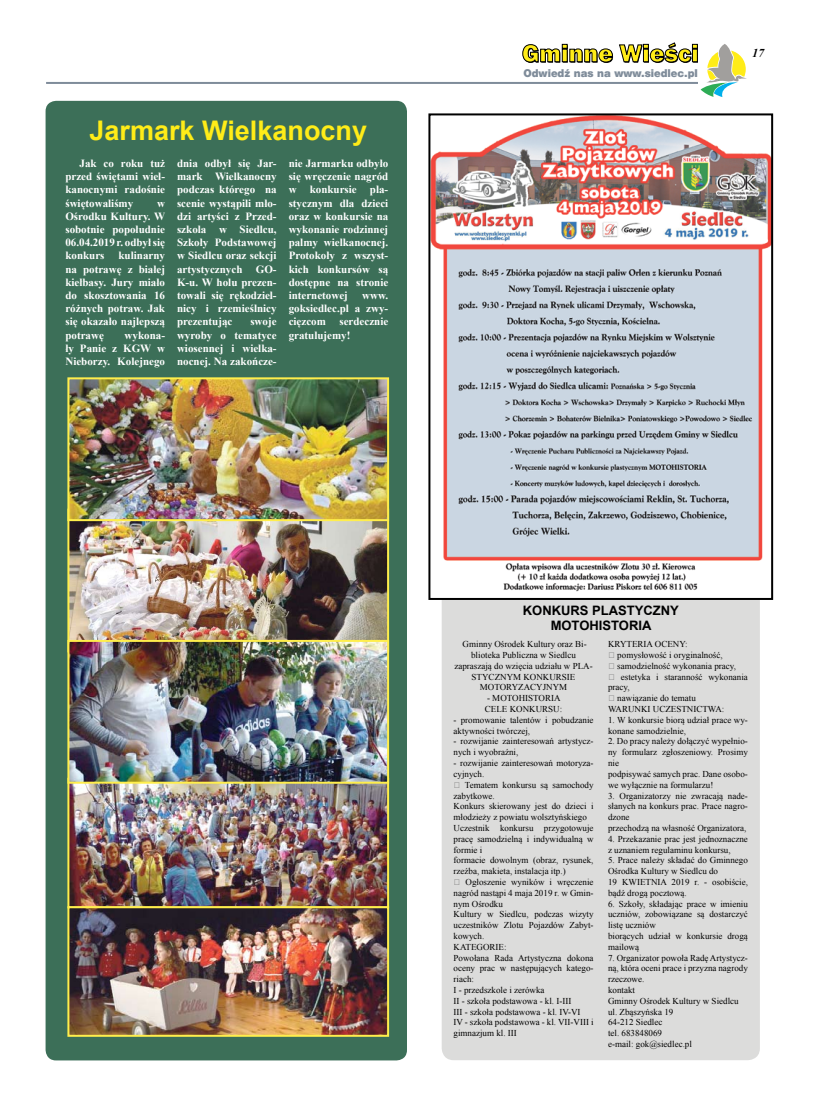
<style>
.page{position:relative;width:820px;height:1106px;background:#fff}
.page>*{position:absolute;margin:0;border:0;box-sizing:border-box;transform-origin:0 0}
.t1{font:700 27px "Arial";color:#ffec18}
.t2{font:700 13px/15.6px "Arial";color:#000;text-align:center}
.t3{font:italic 700 12px "Times New Roman";color:#000}
.t4{font:700 11px/13.2px "Times New Roman";color:#fff;text-align:justify}
.t5{font:10px "Swis 721 Blk 2 EU";color:#7f8c9a}
.t6{font:9px/10.8px "Times New Roman";color:#000}
</style>
<div class="page">
<svg style="left:522px;top:43px;width:224px;height:54px"></svg>
<hr style="left:46px;top:82px;width:651px;height:2px;background:#7f8c9a">
<div style="left:44px;top:99px;width:364px;height:962px;background:#3c6f58;border-radius:12px"></div>
<div style="left:43px;top:98px;width:367px;height:965px;border:3px solid #fff;border-radius:12px"></div>
<img style="left:70px;top:783px;width:316px;height:250px">
<div style="left:67px;top:777px;width:322px;height:131px;border:2px solid #ffee4c"></div>
<div style="left:67px;top:906px;width:322px;height:130px;border:2px solid #ffee4c"></div>
<img style="left:70px;top:521px;width:316px;height:119px">
<img style="left:70px;top:380px;width:316px;height:138px">
<div style="left:67px;top:377px;width:322px;height:144px;border:2px solid #ffee4c"></div>
<img style="left:70px;top:643px;width:316px;height:137px">
<div style="left:67px;top:640px;width:322px;height:143px;border:2px solid #ffee4c"></div>
<div style="left:441px;top:583px;width:318px;height:477px;background:#dcdcdb;border-radius:12px"></div>
<img style="left:431px;top:116px;width:338px;height:481px">
<div style="left:428px;top:113px;width:344px;height:487px;border:2px solid #000"></div>
<h1 class="t1" style="left:89px;top:112px;width:279px">Jarmark Wielkanocny</h1>
<p class="t4" style="left:65px;top:156px;width:101px;text-indent:14px">Jak co roku tuż przed świętami wiel&shy;kanocnymi radośnie świętowaliśmy</p>
<p class="t4" style="left:65px;top:196px;width:101px;text-indent:92px">w Ośrodku Kultury. W sobotnie popołudnie 06.04.2019 r. odbył się konkurs</p>
<p class="t4" style="left:65px;top:249px;width:101px;text-indent:53px">kulinarny na potrawę z białej kiełbasy. Jury miało do skosztowania 16 różnych potraw. Jak się okazało najlepszą potrawę</p>
<p class="t4" style="left:65px;top:328px;width:101px;text-indent:59px">wykona&shy;ły Panie z KGW w Nieborzy. Kolejnego</p>
<p class="t4" style="left:177px;top:156px;width:101px">dnia odbył się Jar&shy;mark Wielkanocny podczas którego na scenie wystąpili mło&shy;dzi artyści z Przed&shy;szkola w Siedlcu, Szkoły Podstawowej w Siedlcu oraz sekcji artystycznych GO-K-u. W holu prezen&shy;towali się rękodziel&shy;nicy i rzemieślnicy prezentując</p>
<p class="t4" style="left:177px;top:315px;width:101px;text-indent:73px">swoje wyroby o tematyce wiosennej i wielka&shy;nocnej. Na zakończe-</p>
<p class="t4" style="left:288px;top:156px;width:101px">nie Jarmarku odbyło się wręczenie nagród w konkursie pla&shy;stycznym dla dzieci oraz w konkursie na wykonanie rodzinnej palmy wielkanocnej.<br>Protokoły z wszyst&shy;kich konkursów są dostępne na stronie internetowej</p>
<p class="t4" style="left:288px;top:288px;width:101px;text-indent:74px">www. goksiedlec.pl a zwy&shy;cięzcom serdecznie gratulujemy!</p>
<p class="t5" style="left:523px;top:66px;width:176px">Odwiedź nas na www.siedlec.pl</p>
<h3 class="t3" style="left:751px;top:45px;width:13px">17</h3>
<h2 class="t2" style="left:522px;top:602px;width:157px">KONKURS PLASTYCZNY<br>MOTOHISTORIA</h2>
<p class="t6" style="left:454px;top:638px;width:140px;text-align:center">Gminny Ośrodek Kultury oraz Bi&shy;blioteka Publiczna w Siedlcu zapraszają do wzięcia udziału w PLA-<br>STYCZNYM KONKURSIE<br>MOTORYZACYJNYM</p>
<p class="t6" style="left:484px;top:692px;width:79px">- MOTOHISTORIA<br>CELE KONKURSU:</p>
<p class="t6" style="left:453px;top:714px;width:141px">- promowanie talentów i pobudzanie aktywności twórczej,</p>
<p class="t6" style="left:453px;top:736px;width:141px">- rozwijanie zainteresowań artystycz&shy;nych i wyobraźni,</p>
<p class="t6" style="left:453px;top:757px;width:141px">- rozwijanie zainteresowań motoryza&shy;cyjnych.</p>
<p class="t6" style="left:453px;top:779px;width:141px;text-indent:11px">Tematem konkursu są samochody zabytkowe.<br>Konkurs skierowany jest do dzieci i młodzieży z powiatu wolsztyńskiego<br>Uczestnik konkursu przygotowuje pracę samodzielną i indywidualną w formie i<br>formacie dowolnym (obraz, rysunek, rzeźba, makieta, instalacja itp.)</p>
<p class="t6" style="left:453px;top:876px;width:141px;text-indent:12px">Ogłoszenie wyników i wręczenie nagród nastąpi 4 maja 2019 r. w Gmin&shy;nym Ośrodku<br>Kultury w Siedlcu, podczas wizyty uczestników Zlotu Pojazdów Zabyt&shy;kowych.<br>KATEGORIE:<br>Powołana Rada Artystyczna dokona oceny prac w następujących katego&shy;riach:<br>I - przedszkole i zerówka<br>II - szkoła podstawowa - kl. I-III<br>III - szkoła podstawowa - kl. IV-VI<br>IV - szkoła podstawowa - kl. VII-VIII i gimnazjum kl. III</p>
<p class="t6" style="left:607px;top:638px;width:81px">KRYTERIA OCENY:</p>
<p class="t6" style="left:617px;top:649px;width:107px">pomysłowość i oryginalność,</p>
<p class="t6" style="left:617px;top:660px;width:120px">samodzielność wykonania pracy,</p>
<p class="t6" style="left:620px;top:671px;width:128px">estetyka i staranność wykonania</p>
<p class="t6" style="left:607px;top:682px;width:23px">pracy,</p>
<p class="t6" style="left:617px;top:692px;width:80px">nawiązanie do tematu</p>
<p class="t6" style="left:607px;top:703px;width:118px">WARUNKI UCZESTNICTWA:</p>
<p class="t6" style="left:607px;top:714px;width:141px">1. W konkursie biorą udział prace wy&shy;konane samodzielnie,</p>
<p class="t6" style="left:607px;top:736px;width:141px">2. Do pracy należy dołączyć wypełnio&shy;ny formularz zgłoszeniowy. Prosimy nie<br>podpisywać samych prac. Dane osobo&shy;we wyłącznie na formularzu!</p>
<p class="t6" style="left:607px;top:790px;width:141px">3. Organizatorzy nie zwracają nade&shy;słanych na konkurs prac. Prace nagro&shy;dzone<br>przechodzą na własność Organizatora,</p>
<p class="t6" style="left:607px;top:833px;width:141px">4. Przekazanie prac jest jednoznaczne z uznaniem regulaminu konkursu,</p>
<p class="t6" style="left:607px;top:854px;width:141px">5. Prace należy składać do Gminnego<br>Ośrodka Kultury w Siedlcu do<br>19 KWIETNIA 2019 r. - osobiście, bądź drogą pocztową.</p>
<p class="t6" style="left:607px;top:898px;width:141px">6. Szkoły, składając prace w imieniu uczniów, zobowiązane są dostarczyć listę uczniów<br>biorących udział w konkursie drogą mailową</p>
<p class="t6" style="left:607px;top:952px;width:141px">7. Organizator powoła Radę Artystycz&shy;ną, która oceni prace i przyzna nagrody rzeczowe.<br>kontakt<br>Gminny Ośrodek Kultury w Siedlcu ul. Zbąszyńska 19<br>64-212 Siedlec<br>tel. 683848069<br>e-mail: gok@siedlec.pl</p>
</div>
